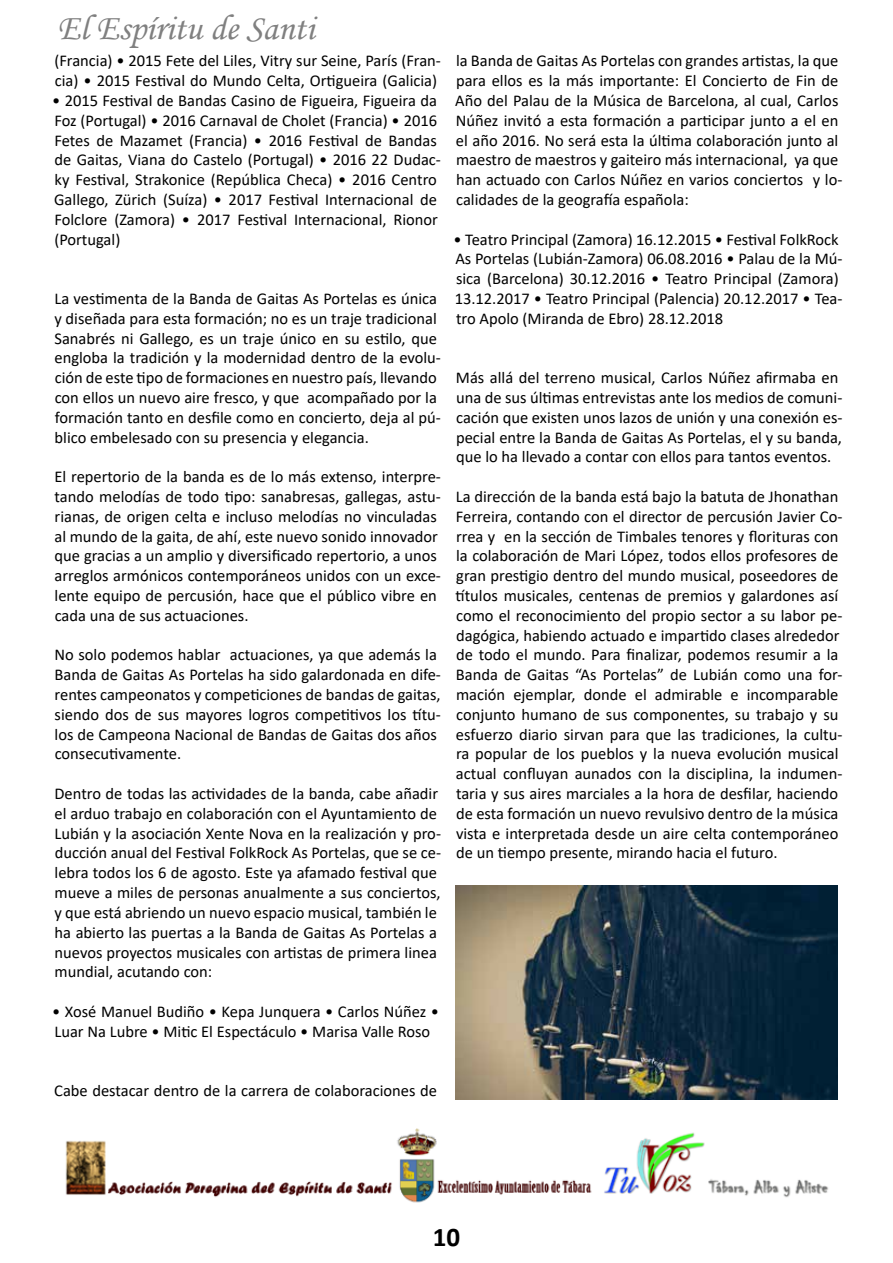
<style>
.page{position:relative;width:893px;height:1263px;background:#fff}
.page>*{position:absolute;margin:0;border:0;box-sizing:border-box;transform-origin:0 0}
.t1{font:36px "Monotype Corsiva";color:#808080}
.t2{font:700 27px "Calibri";color:#000}
.t3{font:16.5px/19.8px "Calibri";color:#000}
</style>
<div class="page">
<img style="left:65px;top:1128px;width:764px;height:75px">
<img style="left:455px;top:885px;width:382px;height:215px">
<h1 class="t1" style="left:57px;top:7px;width:259px">El Espíritu de Santi</h1>
<p class="t3" style="left:54px;top:51px;width:388px">(Francia) • 2015 Fete del Liles, Vitry sur Seine, París (Fran&shy;cia) • 2015 Festival do Mundo Celta, Ortigueira (Galicia)</p>
<p class="t3" style="left:52px;top:90px;width:390px">• 2015 Festival de Bandas Casino de Figueira, Figueira da Foz (Portugal) • 2016 Carnaval de Cholet (Francia) • 2016<br>Fetes de Mazamet (Francia) • 2016 Festival de Bandas de Gaitas, Viana do Castelo (Portugal) • 2016 22 Dudac&shy;ky Festival, Strakonice (República Checa) • 2016 Centro Gallego, Zürich (Suíza) • 2017 Festival Internacional de Folclore (Zamora) • 2017 Festival Internacional, Rionor (Portugal)</p>
<p class="t3" style="left:54px;top:288px;width:388px">La vestimenta de la Banda de Gaitas As Portelas es única y diseñada para esta formación; no es un traje tradicional Sanabrés ni Gallego, es un traje único en su estilo, que engloba la tradición y la modernidad dentro de la evolu&shy;ción de este tipo de formaciones en nuestro país, llevando con ellos un nuevo aire fresco, y que acompañado por la formación tanto en desfile como en concierto, deja al pú&shy;blico embelesado con su presencia y elegancia.</p>
<p class="t3" style="left:54px;top:466px;width:388px">El repertorio de la banda es de lo más extenso, interpre&shy;tando melodías de todo tipo: sanabresas, gallegas, astu&shy;rianas, de origen celta e incluso melodías no vinculadas al mundo de la gaita, de ahí, este nuevo sonido innovador que gracias a un amplio y diversificado repertorio, a unos arreglos armónicos contemporáneos unidos con un exce&shy;lente equipo de percusión, hace que el público vibre en cada una de sus actuaciones.</p>
<p class="t3" style="left:54px;top:645px;width:388px">No solo podemos hablar actuaciones, ya que además la Banda de Gaitas As Portelas ha sido galardonada en dife&shy;rentes campeonatos y competiciones de bandas de gaitas, siendo dos de sus mayores logros competitivos los títu&shy;los de Campeona Nacional de Bandas de Gaitas dos años consecutivamente.</p>
<p class="t3" style="left:54px;top:783px;width:388px">Dentro de todas las actividades de la banda, cabe añadir el arduo trabajo en colaboración con el Ayuntamiento de Lubián y la asociación Xente Nova en la realización y pro&shy;ducción anual del Festival FolkRock As Portelas, que se ce&shy;lebra todos los 6 de agosto. Este ya afamado festival que mueve a miles de personas anualmente a sus conciertos, y que está abriendo un nuevo espacio musical, también le ha abierto las puertas a la Banda de Gaitas As Portelas a nuevos proyectos musicales con artistas de primera linea mundial, acutando con:</p>
<p class="t3" style="left:52px;top:1001px;width:388px">• Xosé Manuel Budiño • Kepa Junquera • Carlos Núñez •<br>Luar Na Lubre • Mitic El Espectáculo • Marisa Valle Roso</p>
<p class="t3" style="left:455px;top:51px;width:389px">la Banda de Gaitas As Portelas con grandes artistas, la que para ellos es la más importante: El Concierto de Fin de Año del Palau de la Música de Barcelona, al cual, Carlos Núñez invitó a esta formación a participar junto a el en el año 2016. No será esta la última colaboración junto al maestro de maestros y gaiteiro más internacional, ya que han actuado con Carlos Núñez en varios conciertos y lo&shy;calidades de la geografía española:</p>
<p class="t3" style="left:454px;top:229px;width:390px">• Teatro Principal (Zamora) 16.12.2015 • Festival FolkRock As Portelas (Lubián-Zamora) 06.08.2016 • Palau de la Mú&shy;sica (Barcelona) 30.12.2016 • Teatro Principal (Zamora)<br>13.12.2017 • Teatro Principal (Palencia) 20.12.2017 • Tea&shy;tro Apolo (Miranda de Ebro) 28.12.2018</p>
<p class="t3" style="left:456px;top:367px;width:388px">Más allá del terreno musical, Carlos Núñez afirmaba en una de sus últimas entrevistas ante los medios de comuni&shy;cación que existen unos lazos de unión y una conexión es&shy;pecial entre la Banda de Gaitas As Portelas, el y su banda, que lo ha llevado a contar con ellos para tantos eventos.</p>
<p class="t3" style="left:456px;top:486px;width:388px">La dirección de la banda está bajo la batuta de Jhonathan Ferreira, contando con el director de percusión Javier Co&shy;rrea y en la sección de Timbales tenores y florituras con la colaboración de Mari López, todos ellos profesores de gran prestigio dentro del mundo musical, poseedores de títulos musicales, centenas de premios y galardones así como el reconocimiento del propio sector a su labor pe&shy;dagógica, habiendo actuado e impartido clases alrededor de todo el mundo. Para finalizar, podemos resumir a la Banda de Gaitas “As Portelas” de Lubián como una for&shy;mación ejemplar, donde el admirable e incomparable conjunto humano de sus componentes, su trabajo y su esfuerzo diario sirvan para que las tradiciones, la cultu&shy;ra popular de los pueblos y la nueva evolución musical actual confluyan aunados con la disciplina, la indumen&shy;taria y sus aires marciales a la hora de desfilar, haciendo de esta formación un nuevo revulsivo dentro de la música vista e interpretada desde un aire celta contemporáneo de un tiempo presente, mirando hacia el futuro.</p>
<p class="t3" style="left:54px;top:1080px;width:384px">Cabe destacar dentro de la carrera de colaboraciones de</p>
<h2 class="t2" style="left:433px;top:1218px;width:29px">10</h2>
</div>
